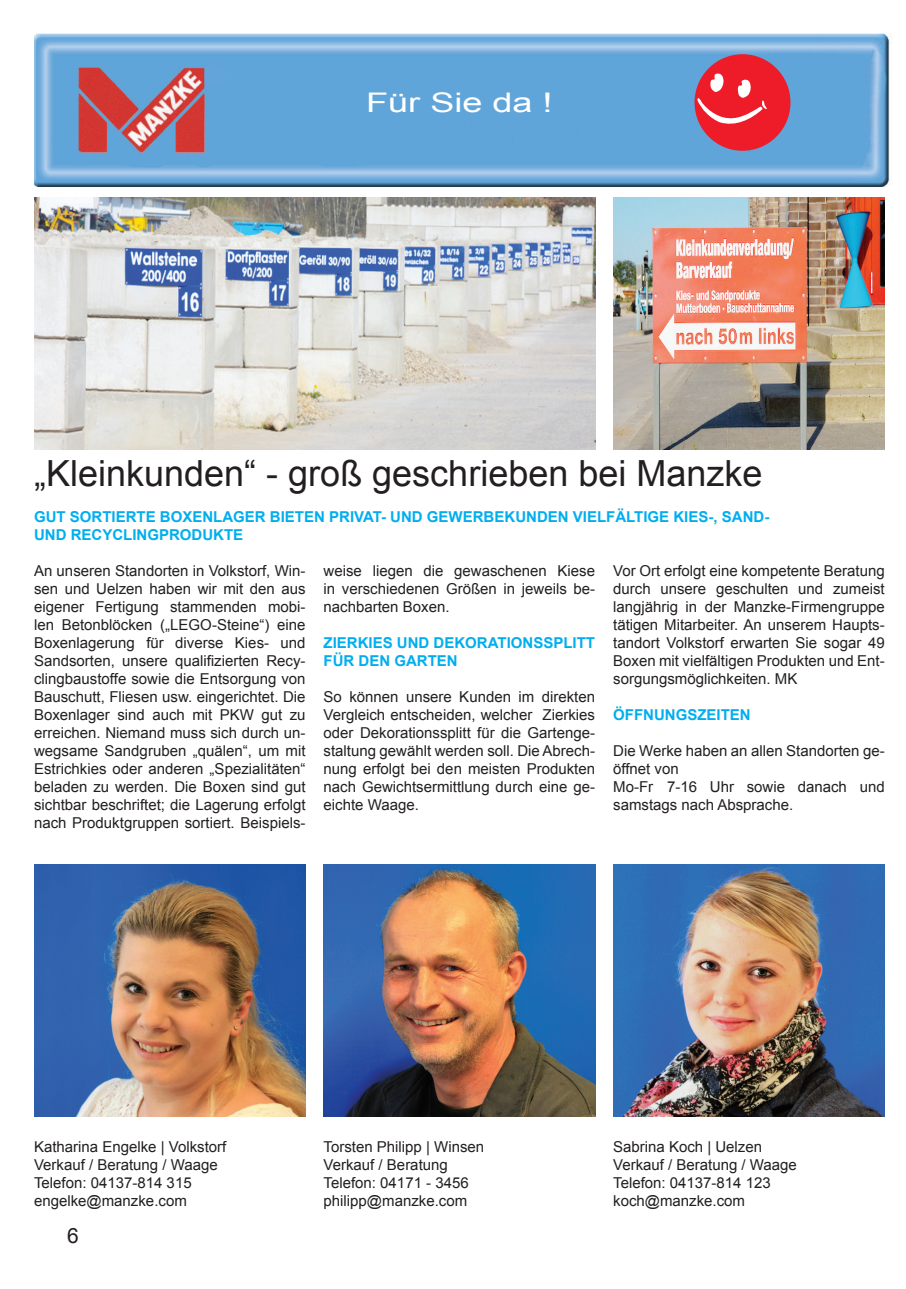
<style>
.page{position:relative;width:906px;height:1289px;background:#fff}
.page>*{position:absolute;margin:0;border:0;box-sizing:border-box;transform-origin:0 0}
.t1{font:36px "Arial";color:#231f20}
.t2{font:27px "Arial";color:#fff;scale:1.33 1}
.t3{font:21px "Arial";color:#231f20}
.t4{font:15px/18px "Arial";color:#231f20;text-align:justify}
.t5{font:700 15px/18px "Arial";color:#00aeef}
</style>
<div class="page">
<img style="left:35px;top:33px;width:855px;height:153px">
<div style="left:694px;top:54px;width:96px;height:97px;background:#ee1c28;border-radius:50%"></div>
<svg style="left:697px;top:73px;width:70px;height:54px"></svg>
<div style="left:206px;top:66px;width:19px;height:19px;background:#63a5d9"></div>
<img style="left:34px;top:198px;width:561px;height:251px">
<img style="left:613px;top:198px;width:271px;height:251px">
<img style="left:34px;top:864px;width:271px;height:252px">
<img style="left:613px;top:864px;width:271px;height:252px">
<img style="left:323px;top:864px;width:272px;height:252px">
<h2 class="t2" style="left:366px;top:85px;width:141px">Für Sie da !</h2>
<h1 class="t1" style="left:34px;top:449px;width:730px">„Kleinkunden“ - groß geschrieben bei Manzke</h1>
<p class="t5" style="left:34px;top:508px;width:737px">GUT SORTIERTE BOXENLAGER BIETEN PRIVAT- UND GEWERBEKUNDEN VIELFÄLTIGE KIES-, SAND-<br>UND RECYCLINGPRODUKTE</p>
<p class="t4" style="left:34px;top:561px;width:273px">An unseren Standorten in Volkstorf, Win&shy;sen und Uelzen haben wir mit den aus eigener Fertigung stammenden mobi&shy;len Betonblöcken („LEGO-Steine“) eine Boxenlagerung für diverse Kies- und Sandsorten, unsere qualifizierten Recy&shy;clingbaustoffe sowie die Entsorgung von Bauschutt, Fliesen usw. eingerichtet. Die Boxenlager sind auch mit PKW gut zu erreichen. Niemand muss sich durch un&shy;wegsame Sandgruben „quälen“, um mit Estrichkies oder anderen „Spezialitäten“ beladen zu werden. Die Boxen sind gut sichtbar beschriftet; die Lagerung erfolgt nach Produktgruppen sortiert. Beispiels-</p>
<p class="t4" style="left:323px;top:561px;width:273px">weise liegen die gewaschenen Kiese in verschiedenen Größen in jeweils be&shy;nachbarten Boxen.</p>
<p class="t5" style="left:323px;top:634px;width:273px">ZIERKIES UND DEKORATIONSSPLITT<br>FÜR DEN GARTEN</p>
<p class="t4" style="left:323px;top:687px;width:273px">So können unsere Kunden im direkten Vergleich entscheiden, welcher Zierkies oder Dekorationssplitt für die Gartenge&shy;staltung gewählt werden soll. Die Abrech&shy;nung erfolgt bei den meisten Produkten nach Gewichtsermittlung durch eine ge&shy;eichte Waage.</p>
<p class="t4" style="left:613px;top:561px;width:273px">Vor Ort erfolgt eine kompetente Beratung durch unsere geschulten und zumeist langjährig in der Manzke-Firmengruppe tätigen Mitarbeiter. An unserem Haupts&shy;tandort Volkstorf erwarten Sie sogar 49<br>Boxen mit vielfältigen Produkten und Ent&shy;sorgungsmöglichkeiten. MK</p>
<p class="t5" style="left:613px;top:706px;width:139px">ÖFFNUNGSZEITEN</p>
<p class="t4" style="left:613px;top:741px;width:273px;text-align:left">Die Werke haben an allen Standorten ge&shy;öffnet von<br>Mo-Fr 7-16 Uhr sowie danach und samstags nach Absprache.</p>
<p class="t4" style="left:34px;top:1137px;width:194px;text-align:left">Katharina Engelke | Volkstorf<br>Verkauf / Beratung / Waage<br>Telefon: 04137-814 315 engelke@manzke.com</p>
<p class="t4" style="left:613px;top:1137px;width:185px;text-align:left">Sabrina Koch | Uelzen<br>Verkauf / Beratung / Waage<br>Telefon: 04137-814 123 koch@manzke.com</p>
<p class="t4" style="left:323px;top:1137px;width:162px;text-align:left">Torsten Philipp | Winsen<br>Verkauf / Beratung<br>Telefon: 04171 - 3456 philipp@manzke.com</p>
<h3 class="t3" style="left:67px;top:1222px;width:13px">6</h3>
</div>
